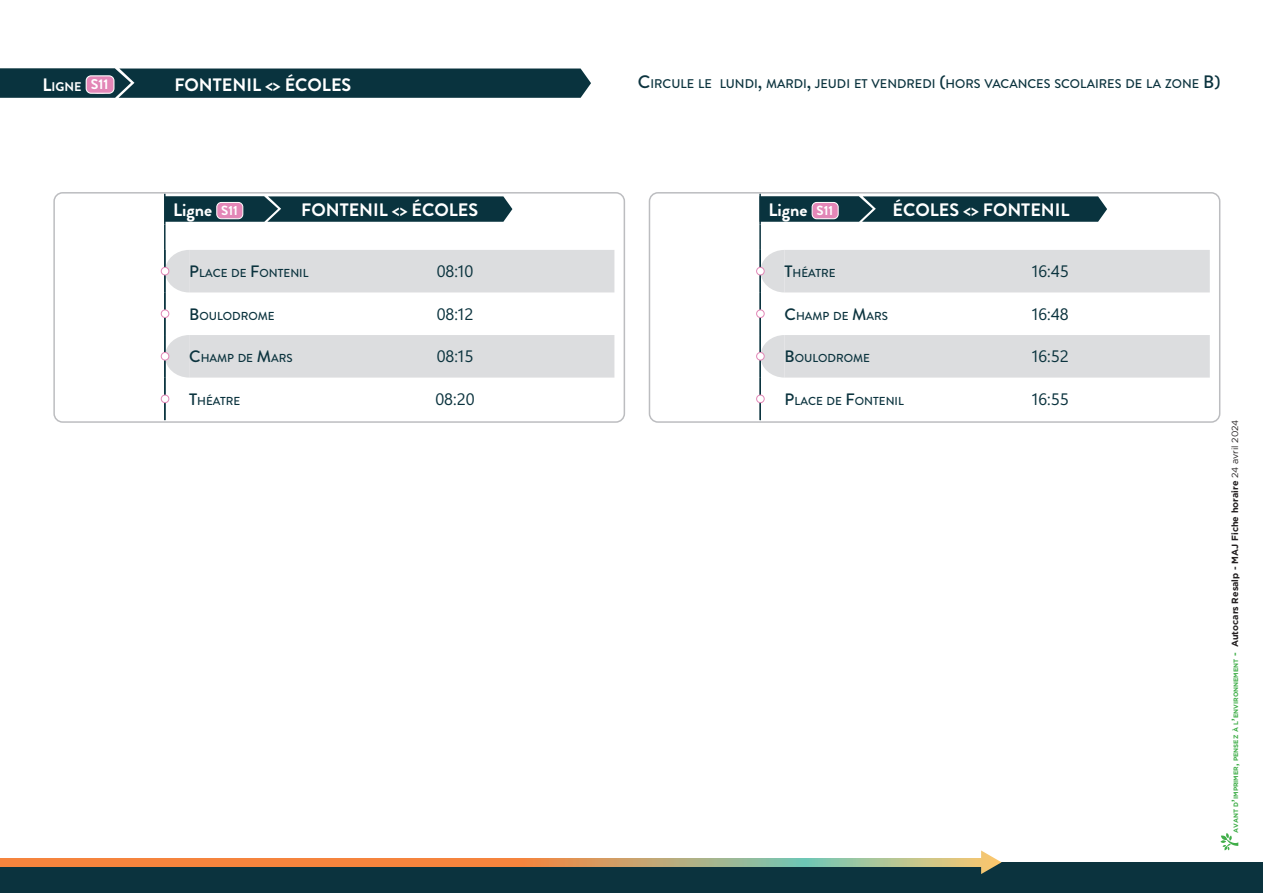
<style>
.page{position:relative;width:1263px;height:893px;background:#fff}
.page>*{position:absolute;margin:0;border:0;box-sizing:border-box;transform-origin:0 0}
.t1{font:700 18px "Brandon Grotesque";color:#fff}
.t2{font:16.5px "Segoe UI Variable";color:#0b333e}
.t3{font:700 14.1px "Brandon Grotesque";color:#fff}
.t4{font:700 13.2px "Brandon Grotesque";color:#fff}
.t5{font:500 12.6px "Brandon Grotesque";color:#0b333e}
.t6{font:700 12.6px "Brandon Grotesque";color:#fff}
.t7{font:500 11.55px "Brandon Grotesque";color:#0b333e}
.t8{font:700 6.3px "Gotham";color:#40ae49}
.s1{font-size:18px}
.s2{font-size:16.5px}
.s3{font-size:9px}
.s4{font-size:9px;color:#231f20}
.s5{font-weight:400;font-size:9px;color:#231f20}
</style>
<div class="page">
<div style="left:0;top:862px;width:1263px;height:31px;background:#0b333e"></div>
<svg style="left:0;top:858px;width:981px;height:8px;background:#d89a5e"></svg>
<svg style="left:981px;top:850px;width:20px;height:24px"></svg>
<svg style="left:1220px;top:833px;width:18px;height:17px"></svg>
<svg style="left:0;top:68px;width:591px;height:30px;background:#183d48"></svg>
<svg style="left:189px;top:250px;width:425px;height:128px;fill:#dcdddf"></svg>
<hr style="left:164px;top:194px;width:2px;height:30px;background:#0b333e">
<hr style="left:164px;top:224px;width:2px;height:26px;background:#0b333e">
<hr style="left:164px;top:250px;width:2px;height:42px;background:#0b333e">
<hr style="left:164px;top:292px;width:2px;height:43px;background:#0b333e">
<hr style="left:164px;top:335px;width:2px;height:43px;background:#0b333e">
<hr style="left:164px;top:378px;width:2px;height:42px;background:#0b333e">
<svg style="left:165px;top:196px;width:347px;height:26px;background:#1e404c"></svg>
<svg style="left:166px;top:250px;width:23px;height:42px"></svg>
<div style="left:161px;top:267px;width:8px;height:8px;background:#fff;border-radius:50%"></div>
<div style="left:161px;top:267px;width:8px;height:8px;border:1px solid #e287b7;border-radius:50%"></div>
<div style="left:161px;top:310px;width:8px;height:8px;background:#fff;border-radius:50%"></div>
<div style="left:161px;top:309px;width:8px;height:9px;border:1px solid #e287b7;border-radius:50%"></div>
<svg style="left:166px;top:335px;width:23px;height:43px"></svg>
<div style="left:161px;top:352px;width:8px;height:8px;background:#fff;border-radius:50%"></div>
<div style="left:161px;top:352px;width:8px;height:9px;border:1px solid #e287b7;border-radius:50%"></div>
<div style="left:161px;top:395px;width:8px;height:8px;background:#fff;border-radius:50%"></div>
<div style="left:161px;top:395px;width:8px;height:8px;border:1px solid #e287b7;border-radius:50%"></div>
<div style="left:53px;top:192px;width:572px;height:231px;border:2px solid #bcbdc0;border-radius:9px"></div>
<svg style="left:784px;top:250px;width:426px;height:128px;fill:#dcdddf"></svg>
<hr style="left:759px;top:194px;width:2px;height:30px;background:#0b333e">
<hr style="left:759px;top:224px;width:2px;height:26px;background:#0b333e">
<hr style="left:759px;top:250px;width:2px;height:42px;background:#0b333e">
<hr style="left:759px;top:292px;width:2px;height:43px;background:#0b333e">
<hr style="left:759px;top:335px;width:2px;height:43px;background:#0b333e">
<hr style="left:759px;top:378px;width:2px;height:42px;background:#0b333e">
<svg style="left:759px;top:196px;width:348px;height:26px;background:#1e404c"></svg>
<svg style="left:761px;top:250px;width:23px;height:42px"></svg>
<div style="left:757px;top:267px;width:7px;height:8px;background:#fff;border-radius:50%"></div>
<div style="left:756px;top:267px;width:9px;height:8px;border:1px solid #e287b7;border-radius:50%"></div>
<div style="left:757px;top:310px;width:7px;height:8px;background:#fff;border-radius:50%"></div>
<div style="left:756px;top:309px;width:9px;height:9px;border:1px solid #e287b7;border-radius:50%"></div>
<svg style="left:761px;top:335px;width:23px;height:43px"></svg>
<div style="left:757px;top:352px;width:7px;height:8px;background:#fff;border-radius:50%"></div>
<div style="left:756px;top:352px;width:9px;height:9px;border:1px solid #e287b7;border-radius:50%"></div>
<div style="left:757px;top:395px;width:7px;height:8px;background:#fff;border-radius:50%"></div>
<div style="left:756px;top:395px;width:9px;height:8px;border:1px solid #e287b7;border-radius:50%"></div>
<div style="left:649px;top:192px;width:571px;height:231px;border:2px solid #bcbdc0;border-radius:9px"></div>
<p class="t6" style="left:43px;top:77px;width:41px"><span class="s1">L</span>igne</p>
<p class="t3" style="left:91px;top:75px;width:19px">S11</p>
<p class="t1" style="left:174px;top:72px;width:178px">FONTENIL &lt;&gt; ÉCOLES</p>
<p class="t5" style="left:638px;top:75px;width:584px"><span class="s1">C</span>IRCULE LE LUNDI<span class="s1">,</span> MARDI<span class="s1">,</span> JEUDI ET VENDREDI <span class="s1">(</span>HORS VACANCES SCOLAIRES DE LA ZONE <span class="s1">B)</span></p>
<p class="t1" style="left:173px;top:197px;width:41px">Ligne</p>
<p class="t4" style="left:221px;top:201px;width:18px">S11</p>
<p class="t1" style="left:301px;top:197px;width:178px">FONTENIL &lt;&gt; ÉCOLES</p>
<p class="t7" style="left:189px;top:265px;width:121px"><span class="s2">P</span>LACE DE <span class="s2">F</span>ONTENIL</p>
<p class="t2" style="left:437px;top:260px;width:38px">08:10</p>
<p class="t7" style="left:189px;top:308px;width:87px"><span class="s2">B</span>OULODROME</p>
<p class="t2" style="left:437px;top:302px;width:38px">08:12</p>
<p class="t7" style="left:189px;top:350px;width:105px"><span class="s2">C</span>HAMP DE <span class="s2">M</span>ARS</p>
<p class="t2" style="left:437px;top:345px;width:38px">08:15</p>
<p class="t7" style="left:189px;top:393px;width:53px"><span class="s2">T</span>HÉATRE</p>
<p class="t2" style="left:435px;top:388px;width:41px">08:20</p>
<p class="t1" style="left:769px;top:197px;width:41px">Ligne</p>
<p class="t4" style="left:816px;top:201px;width:18px">S11</p>
<p class="t1" style="left:892px;top:197px;width:178px">ÉCOLES &lt;&gt; FONTENIL</p>
<p class="t7" style="left:784px;top:265px;width:53px"><span class="s2">T</span>HÉATRE</p>
<p class="t2" style="left:1032px;top:260px;width:38px">16:45</p>
<p class="t7" style="left:784px;top:308px;width:105px"><span class="s2">C</span>HAMP DE <span class="s2">M</span>ARS</p>
<p class="t2" style="left:1032px;top:302px;width:38px">16:48</p>
<p class="t7" style="left:784px;top:350px;width:87px"><span class="s2">B</span>OULODROME</p>
<p class="t2" style="left:1032px;top:345px;width:38px">16:52</p>
<p class="t7" style="left:784px;top:393px;width:121px"><span class="s2">P</span>LACE DE <span class="s2">F</span>ONTENIL</p>
<p class="t2" style="left:1032px;top:388px;width:38px">16:55</p>
<p class="t8" style="left:1232px;top:833px;width:415px;rotate:-90deg">avant d<span class="s3">’</span>imprimer<span class="s3">,</span> pensez à l<span class="s3">’</span>environnement <span class="s3">-</span> <span class="s4">Autocars Resalp - MAJ Fiche horaire</span> <span class="s5">24 avril 2024</span></p>
</div>
